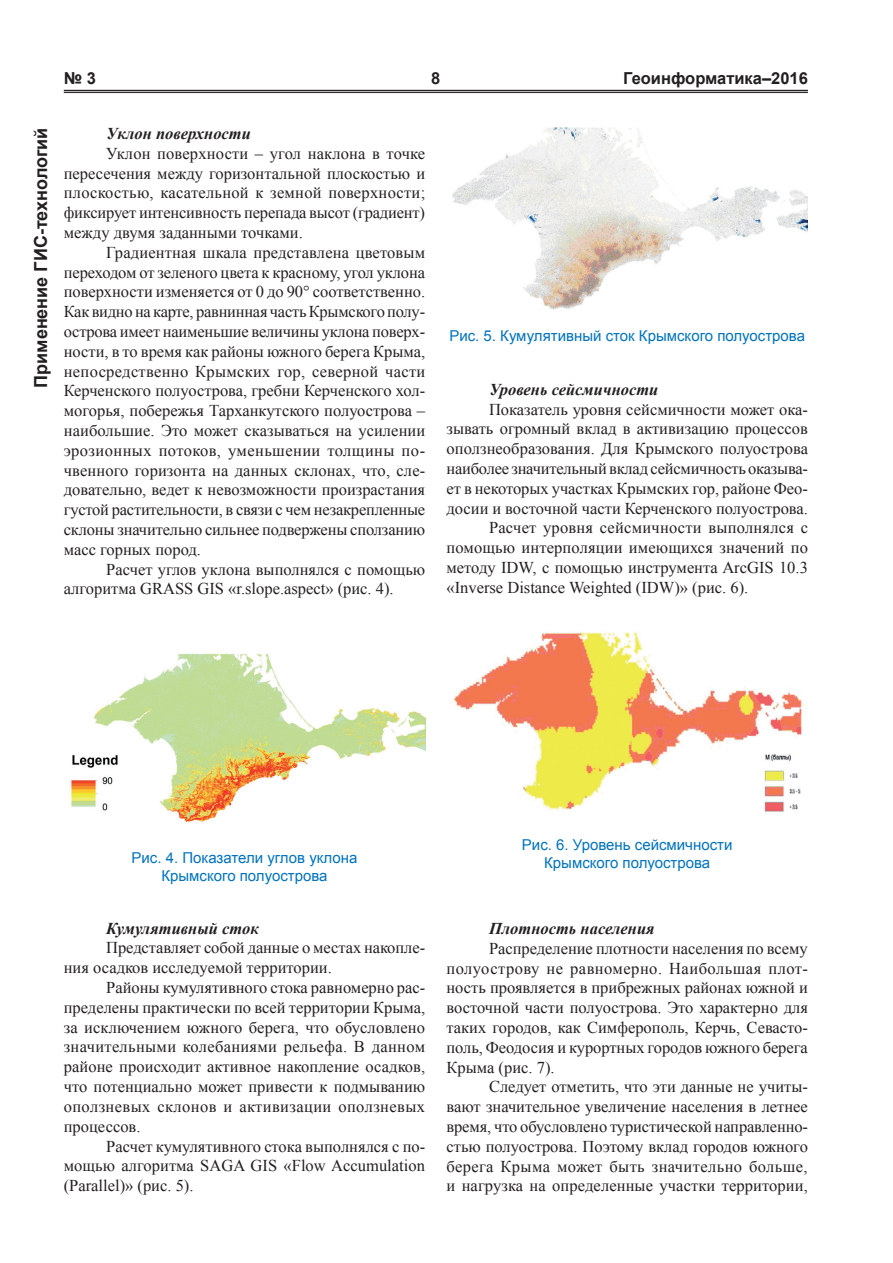
<style>
.page{position:relative;width:893px;height:1263px;background:#fff}
.page>*{position:absolute;margin:0;border:0;box-sizing:border-box;transform-origin:0 0}
.t1{font:700 18px "Arial";color:#231f20}
.t2{font:16.5px/19.8px "Times New Roman";color:#231f20;text-align:justify}
.t3{font:italic 700 16.5px "Times New Roman";color:#231f20}
.t4{font:700 16.5px "Arial";color:#231f20}
.t5{font:15px/18px "Arial";color:#0073bd;text-align:center}
</style>
<div class="page">
<hr style="left:64px;top:90px;width:744px;height:1px;background:#231f20">
<hr style="left:64px;top:92px;width:744px;height:1px;background:#231f20">
<img style="left:71px;top:653px;width:354px;height:169px">
<img style="left:452px;top:128px;width:356px;height:182px">
<img style="left:450px;top:631px;width:356px;height:181px">
<p class="t4" style="left:64px;top:68px;width:34px">№ 3</p>
<p class="t4" style="left:431px;top:68px;width:11px">8</p>
<p class="t4" style="left:623px;top:68px;width:186px">Геоинформатика–2016</p>
<p class="t1" style="left:29px;top:388px;width:262px;rotate:-90deg">Применение ГИС-технологий</p>
<p class="t3" style="left:106px;top:122px;width:146px">Уклон поверхности</p>
<p class="t2" style="left:64px;top:143px;width:363px;text-indent:43px">Уклон поверхности – угол наклона в точке пересечения между горизонтальной плоскостью и плоскостью, касательной к земной поверхности; фиксирует интенсивность перепада высот (градиент) между двумя заданными точками.</p>
<p class="t2" style="left:64px;top:242px;width:363px;text-indent:43px">Градиентная шкала представлена цветовым переходом от зеленого цвета к красному, угол уклона поверхности изменяется от 0 до 90° соответственно.<br>Как видно на карте, равнинная часть Крымского полу&shy;острова имеет наименьшие величины уклона поверх&shy;ности, в то время как районы южного берега Крыма, непосредственно Крымских гор, северной части Керченского полуострова, гребни Керченского хол&shy;могорья, побережья Тарханкутского полуострова – наибольшие. Это может сказываться на усилении эрозионных потоков, уменьшении толщины по&shy;чвенного горизонта на данных склонах, что, сле&shy;довательно, ведет к невозможности произрастания густой растительности, в связи с чем незакрепленные склоны значительно сильнее подвержены сползанию масс горных пород.</p>
<p class="t2" style="left:64px;top:559px;width:363px;text-indent:43px">Расчет углов уклона выполнялся с помощью алгоритма GRASS GIS «r.slope.aspect» (рис. 4).</p>
<p class="t5" style="left:449px;top:327px;width:357px">Рис. 5. Кумулятивный сток Крымского полуострова</p>
<p class="t3" style="left:489px;top:378px;width:171px">Уровень сейсмичности</p>
<p class="t2" style="left:489px;top:399px;width:320px">Показатель уровня сейсмичности может ока-</p>
<p class="t2" style="left:446px;top:419px;width:363px">зывать огромный вклад в активизацию процессов</p>
<p class="t2" style="left:446px;top:439px;width:363px">оползнеобразования. Для Крымского полуострова</p>
<p class="t2" style="left:446px;top:458px;width:363px">наиболее значительный вклад сейсмичность оказыва-</p>
<p class="t2" style="left:446px;top:478px;width:363px">ет в некоторых участках Крымских гор, районе Фео-</p>
<p class="t2" style="left:446px;top:498px;width:363px">досии и восточной части Керченского полуострова.</p>
<p class="t2" style="left:489px;top:518px;width:320px">Расчет уровня сейсмичности выполнялся с</p>
<p class="t2" style="left:446px;top:538px;width:363px">помощью интерполяции имеющихся значений по</p>
<p class="t2" style="left:446px;top:557px;width:363px">методу IDW, с помощью инструмента ArcGIS 10.3</p>
<p class="t2" style="left:446px;top:577px;width:303px">«Inverse Distance Weighted (IDW)» (рис. 6).</p>
<p class="t5" style="left:131px;top:849px;width:227px">Рис. 4. Показатели углов уклона<br>Крымского полуострова</p>
<p class="t3" style="left:106px;top:917px;width:154px">Кумулятивный сток</p>
<p class="t2" style="left:64px;top:938px;width:363px;text-indent:43px">Представляет собой данные о местах накопле&shy;ния осадков исследуемой территории.</p>
<p class="t2" style="left:64px;top:977px;width:363px;text-indent:43px">Районы кумулятивного стока равномерно рас&shy;пределены практически по всей территории Крыма, за исключением южного берега, что обусловлено значительными колебаниями рельефа. В данном районе происходит активное накопление осадков, что потенциально может привести к подмыванию оползневых склонов и активизации оползневых процессов.</p>
<p class="t2" style="left:64px;top:1136px;width:363px;text-indent:43px">Расчет кумулятивного стока выполнялся с по&shy;мощью алгоритма SAGA GIS «Flow Accumulation (Parallel)» (рис. 5).</p>
<p class="t5" style="left:522px;top:836px;width:212px">Рис. 6. Уровень сейсмичности<br>Крымского полуострова</p>
<p class="t3" style="left:489px;top:917px;width:167px">Плотность населения</p>
<p class="t2" style="left:446px;top:938px;width:363px;text-indent:43px">Распределение плотности населения по всему полуострову не равномерно. Наибольшая плот&shy;ность проявляется в прибрежных районах южной и восточной части полуострова. Это характерно для таких городов, как Симферополь, Керчь, Севасто&shy;поль, Феодосия и курортных городов южного берега Крыма (рис. 7).</p>
<p class="t2" style="left:446px;top:1077px;width:363px;text-indent:43px">Следует отметить, что эти данные не учиты&shy;вают значительное увеличение населения в летнее время, что обусловлено туристической направленно&shy;стью полуострова. Поэтому вклад городов южного берега Крыма может быть значительно больше, и нагрузка на определенные участки территории,</p>
</div>
